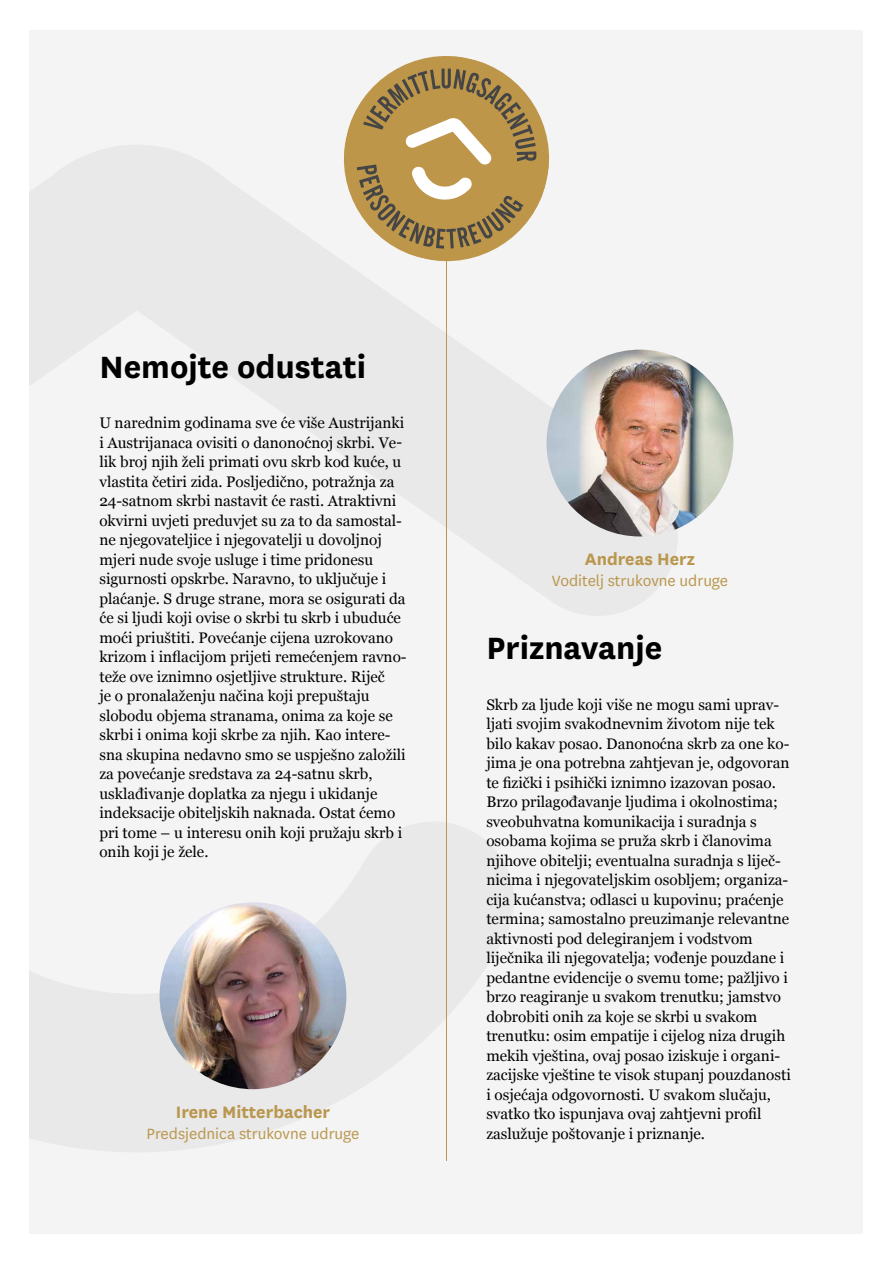
<style>
.page{position:relative;width:893px;height:1263px;background:#fff}
.page>*{position:absolute;margin:0;border:0;box-sizing:border-box;transform-origin:0 0}
.t1{font:700 36px "National";color:#000}
.t2{font:700 19.35px "National";color:#ba974e}
.t3{font:17.4px "National";color:#ba974e}
.t4{font:15.3px/19.5px "Georgia";color:#000}
</style>
<div class="page">
<div style="left:30px;top:30px;width:833px;height:1203px;background:#f4f4f4"></div>
<svg style="left:30px;top:145px;width:649px;height:471px"></svg>
<svg style="left:30px;top:822px;width:484px;height:330px"></svg>
<hr style="left:446px;top:120px;width:1px;height:1041px;background:#ba974e">
<img style="left:160px;top:902px;width:186px;height:187px;border-radius:93px">
<svg style="left:334px;top:56px;width:225px;height:215px"></svg>
<svg style="left:357px;top:69px;width:179px;height:180px"></svg>
<img style="left:546px;top:350px;width:187px;height:186px;border-radius:93px">
<h1 class="t1" style="left:99px;top:341px;width:268px">Nemojte odustati</h1>
<p class="t4" style="left:99px;top:412px;width:309px">U narednim godinama sve će više Austrijanki i Austrijanaca ovisiti o danonoćnoj skrbi. Ve&shy;lik broj njih želi primati ovu skrb kod kuće, u vlastita četiri zida. Posljedično, potražnja za 24-satnom skrbi nastavit će rasti. Atraktivni okvirni uvjeti preduvjet su za to da samostal&shy;ne njegovateljice i njegovatelji u dovoljnoj mjeri nude svoje usluge i time pridonesu sigurnosti opskrbe. Naravno, to uključuje i plaćanje. S druge strane, mora se osigurati da će si ljudi koji ovise o skrbi tu skrb i ubuduće moći priuštiti. Povećanje cijena uzrokovano krizom i inflacijom prijeti remećenjem ravno&shy;teže ove iznimno osjetljive strukture. Riječ<br>je o pronalaženju načina koji prepuštaju slobodu objema stranama, onima za koje se skrbi i onima koji skrbe za njih. Kao intere&shy;sna skupina nedavno smo se uspješno založili za povećanje sredstava za 24-satnu skrb, usklađivanje doplatka za njegu i ukidanje indeksacije obiteljskih naknada. Ostat ćemo pri tome – u interesu onih koji pružaju skrb i onih koji je žele.</p>
<p class="t2" style="left:176px;top:1098px;width:156px">Irene Mitterbacher</p>
<p class="t3" style="left:147px;top:1122px;width:214px">Predsjednica strukovne udruge</p>
<p class="t2" style="left:585px;top:545px;width:112px">Andreas Herz</p>
<p class="t3" style="left:552px;top:569px;width:178px">Voditelj strukovne udruge</p>
<h1 class="t1" style="left:486px;top:623px;width:177px">Priznavanje</h1>
<p class="t4" style="left:486px;top:694px;width:306px">Skrb za ljude koji više ne mogu sami uprav&shy;ljati svojim svakodnevnim životom nije tek bilo kakav posao. Danonoćna skrb za one ko&shy;jima je ona potrebna zahtjevan je, odgovoran te fizički i psihički iznimno izazovan posao.<br>Brzo prilagođavanje ljudima i okolnostima; sveobuhvatna komunikacija i suradnja s osobama kojima se pruža skrb i članovima njihove obitelji; eventualna suradnja s liječ&shy;nicima i njegovateljskim osobljem; organiza&shy;cija kućanstva; odlasci u kupovinu; praćenje termina; samostalno preuzimanje relevantne aktivnosti pod delegiranjem i vodstvom liječnika ili njegovatelja; vođenje pouzdane i pedantne evidencije o svemu tome; pažljivo i brzo reagiranje u svakom trenutku; jamstvo dobrobiti onih za koje se skrbi u svakom trenutku: osim empatije i cijelog niza drugih mekih vještina, ovaj posao iziskuje i organi&shy;zacijske vještine te visok stupanj pouzdanosti i osjećaja odgovornosti. U svakom slučaju, svatko tko ispunjava ovaj zahtjevni profil zaslužuje poštovanje i priznanje.</p>
</div>
